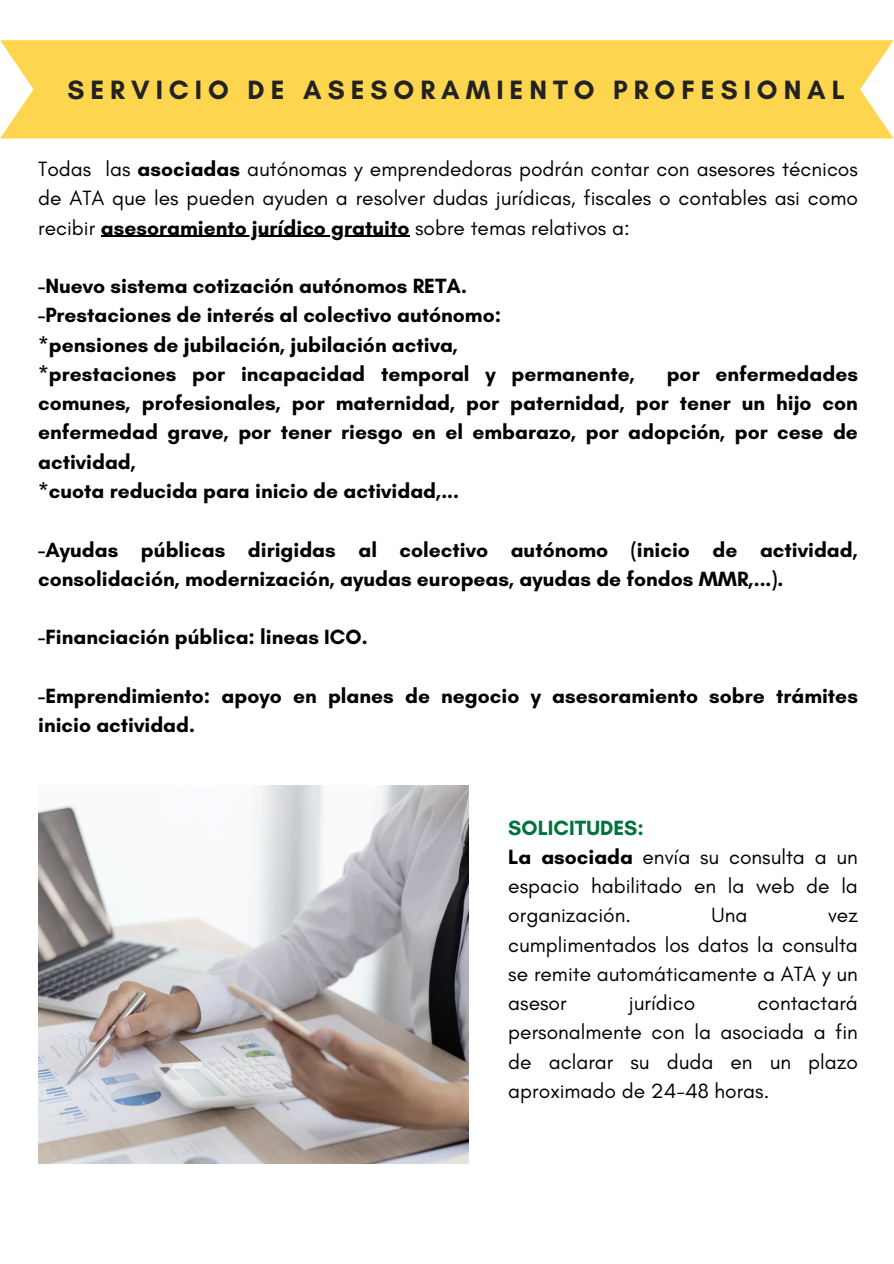
<style>
.page{position:relative;width:894px;height:1264px;background:#fff}
.page>*{position:absolute;margin:0;border:0;box-sizing:border-box;transform-origin:0 0}
.t1{font:700 27px "Glacial Indifference";letter-spacing:.22em;color:#222}
.t2{font:700 21px/29.2px "Glacial Indifference";color:#000}
.t3{font:21px/29.2px "Glacial Indifference";color:#000;text-align:justify}
.t4{font:700 21px "Glacial Indifference";color:#02723c}
.s1{font-weight:700}
</style>
<div class="page">
<hr style="left:101px;top:236px;width:308px;height:1px;background:#000">
<img style="left:38px;top:785px;width:430px;height:378px">
<div style="left:0;top:40px;width:893px;height:98px;background:#fdd54f"></div>
<h2 class="t1" style="left:67px;top:73px;width:778px">SERVICIO DE ASESORAMIENTO PROFESIONAL</h2>
<h1 class="t3" style="left:38px;top:154px;width:821px">Todas las <span class="s1">asociadas</span> autónomas y emprendedoras podrán contar con asesores técnicos de ATA que les pueden ayuden a resolver dudas jurídicas, fiscales o contables asi como recibir <span class="s1">asesoramiento jurídico gratuito</span> sobre temas relativos a:</h1>
<p class="t2" style="left:38px;top:271px;width:598px">-Nuevo sistema cotización autónomos RETA.<br>-Prestaciones de interés al colectivo autónomo:<br>*pensiones de jubilación, jubilación activa,<br>*prestaciones por incapacidad temporal y permanente,</p>
<p class="t2" style="left:666px;top:359px;width:193px">por enfermedades</p>
<h2 class="t2" style="left:38px;top:388px;width:821px">comunes, profesionales, por maternidad, por paternidad, por tener un hijo con enfermedad grave, por tener riesgo en el embarazo, por adopción, por cese de actividad,<br>*cuota reducida para inicio de actividad,...</h2>
<h2 class="t2" style="left:38px;top:534px;width:821px">-Ayudas públicas dirigidas al colectivo autónomo (inicio de actividad, consolidación, modernización, ayudas europeas, ayudas de fondos MMR,...).</h2>
<h2 class="t2" style="left:38px;top:622px;width:331px">-Financiación pública: lineas ICO.</h2>
<h2 class="t2" style="left:38px;top:681px;width:821px">-Emprendimiento: apoyo en planes de negocio y asesoramiento sobre trámites inicio actividad.</h2>
<h2 class="t4" style="left:508px;top:814px;width:137px">SOLICITUDES:</h2>
<h2 class="t3" style="left:508px;top:842px;width:351px"><span class="s1">La asociada</span> envía su consulta a un espacio habilitado en la web de la organización.</h2>
<h2 class="t3" style="left:711px;top:900px;width:37px">Una</h2>
<h2 class="t3" style="left:508px;top:900px;width:351px;text-indent:319px">vez cumplimentados los datos la consulta se remite automáticamente a ATA y un asesor</h2>
<h2 class="t3" style="left:628px;top:988px;width:68px">jurídico</h2>
<h2 class="t3" style="left:508px;top:988px;width:351px;text-indent:249px">contactará personalmente con la asociada a fin de aclarar su duda en un plazo aproximado de 24-48 horas.</h2>
</div>
